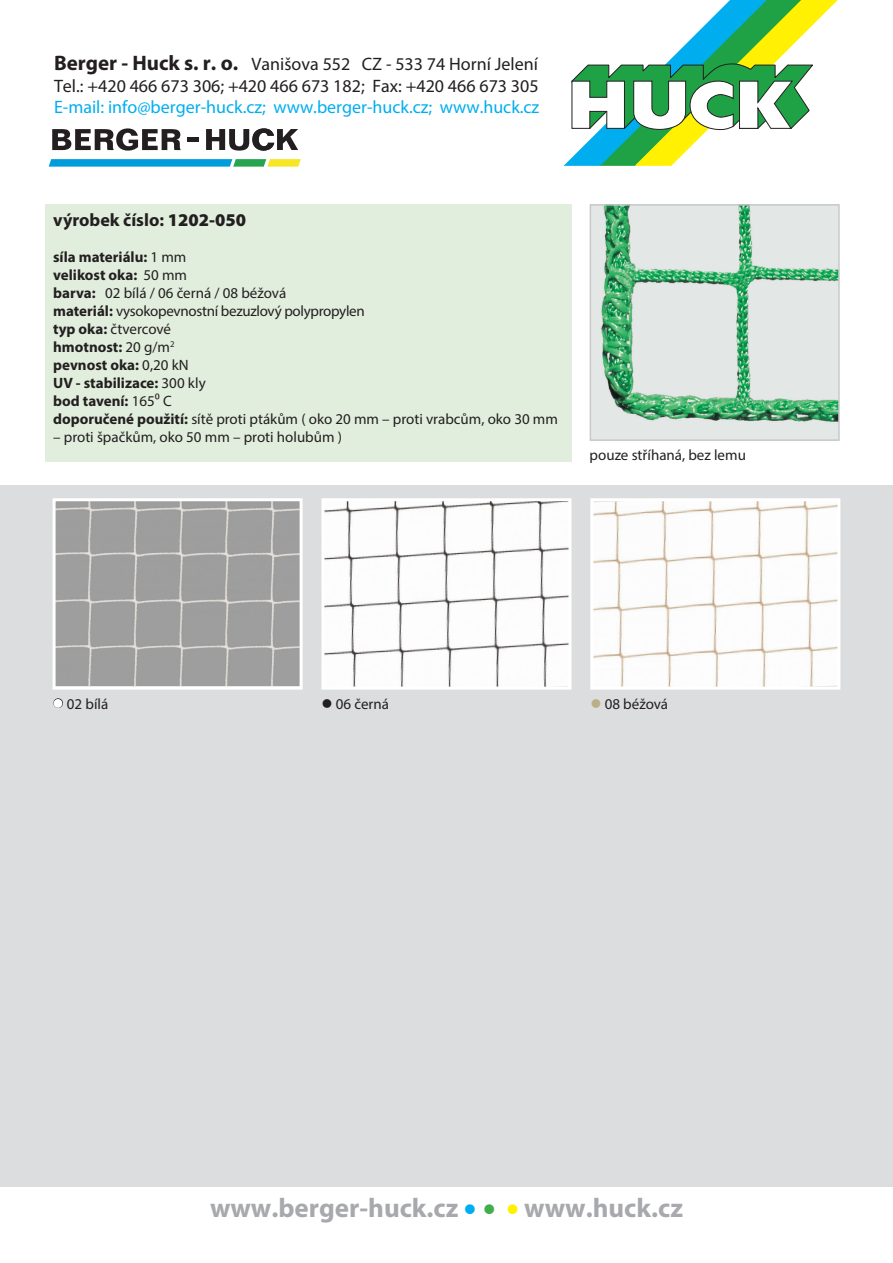
<style>
.page{position:relative;width:893px;height:1263px;background:#fff}
.page>*{position:absolute;margin:0;border:0;box-sizing:border-box;transform-origin:0 0}
.t1{font:700 27px "Myriad Pro";color:#a8a9ad}
.t2{font:18px/21.6px "Myriad Pro";color:#231f20}
.t3{font:18px "Myriad Pro";color:#00aeef}
.t4{font:700 18px "Myriad Pro";color:#231f20}
.t5{font:15px "Myriad Pro";color:#231f20}
.t6{font:700 15px "Myriad Pro";color:#231f20}
.t7{font:15px "Myriad Pro";letter-spacing:-.02em;color:#231f20}
.s1{font-weight:700;font-size:21px}
.s2{font-weight:900}
.s3{font-weight:400}
.s4{font-weight:700}
.s5{color:#baaf88}
.s6{color:#00aeef}
.s7{color:#40ae49}
.s8{color:#fff101}
</style>
<div class="page">
<div style="left:0;top:485px;width:893px;height:701px;background:#dcdddf"></div>
<svg style="left:564px;top:0;width:274px;height:166px"></svg>
<hr style="left:187px;top:138px;width:12px;height:4px;background:#231f20">
<svg style="left:52px;top:128px;width:129px;height:23px"></svg>
<svg style="left:49px;top:159px;width:252px;height:8px;background:#39afb8"></svg>
<svg style="left:206px;top:128px;width:92px;height:23px"></svg>
<img style="left:593px;top:207px;width:244px;height:231px">
<div style="left:590px;top:204px;width:250px;height:237px;border:2px solid #c7c8ca"></div>
<div style="left:45px;top:204px;width:526px;height:257px;background:#e1eedd"></div>
<img style="left:594px;top:502px;width:242px;height:184px">
<div style="left:590px;top:498px;width:250px;height:192px;border:3px solid #fff"></div>
<img style="left:325px;top:502px;width:242px;height:184px">
<div style="left:321px;top:498px;width:250px;height:192px;border:3px solid #fff"></div>
<img style="left:57px;top:502px;width:242px;height:184px">
<div style="left:53px;top:498px;width:250px;height:192px;border:3px solid #fff"></div>
<p class="t2" style="left:54px;top:53px;width:486px"><span class="s1">Berger - Huck s. r. o.</span> Vanišova 552 CZ - 533 74 Horní Jelení<br>Tel.: +420 466 673 306; +420 466 673 182; Fax: +420 466 673 305</p>
<p class="t3" style="left:54px;top:96px;width:487px">E-mail: info@berger-huck.cz; www.berger-huck.cz; www.huck.cz</p>
<p class="t4" style="left:53px;top:208px;width:194px">výrobek číslo: <span class="s2">1202-050</span></p>
<p class="t6" style="left:53px;top:247px;width:135px">síla materiálu: <span class="s3">1 mm</span></p>
<p class="t6" style="left:53px;top:265px;width:135px">velikost oka: <span class="s3">50 mm</span></p>
<p class="t5" style="left:53px;top:284px;width:235px"><span class="s4">barva:</span> 02 bílá / 06 černá / 08 béžová</p>
<p class="t7" style="left:53px;top:302px;width:313px"><span class="s4">materiál:</span> vysokopevnostní bezuzlový polypropylen</p>
<p class="t5" style="left:53px;top:320px;width:119px"><span class="s4">typ oka:</span> čtvercové</p>
<p class="t6" style="left:53px;top:337px;width:123px">hmotnost: <span class="s3">20 g/m</span><sup>2</sup></p>
<p class="t6" style="left:53px;top:355px;width:137px">pevnost oka: <span class="s3">0,20 kN</span></p>
<p class="t6" style="left:53px;top:373px;width:154px">UV - stabilizace: <span class="s3">300 kly</span></p>
<p class="t6" style="left:53px;top:391px;width:120px">bod tavení: <span class="s3">165⁰ C</span></p>
<p class="t5" style="left:53px;top:410px;width:506px"><span class="s4">doporučené použití:</span> sítě proti ptákům ( oko 20 mm – proti vrabcům, oko 30 mm</p>
<p class="t5" style="left:53px;top:428px;width:290px">– proti špačkům, oko 50 mm – proti holubům )</p>
<p class="t5" style="left:590px;top:445px;width:154px">obšití lemu sítě 5 - 7 mm</p>
<p class="t5" style="left:590px;top:445px;width:158px">pouze stříhaná, bez lemu</p>
<p class="t5" style="left:53px;top:694px;width:57px">● 02 bílá</p>
<p class="t5" style="left:321px;top:694px;width:69px">● 06 černá</p>
<p class="t5" style="left:590px;top:694px;width:79px"><span class="s5">●</span> 08 béžová</p>
<h1 class="t1" style="left:210px;top:1190px;width:474px">www.berger-huck.cz <span class="s6">•</span> <span class="s7">•</span> <span class="s8">•</span> www.huck.cz</h1>
</div>
